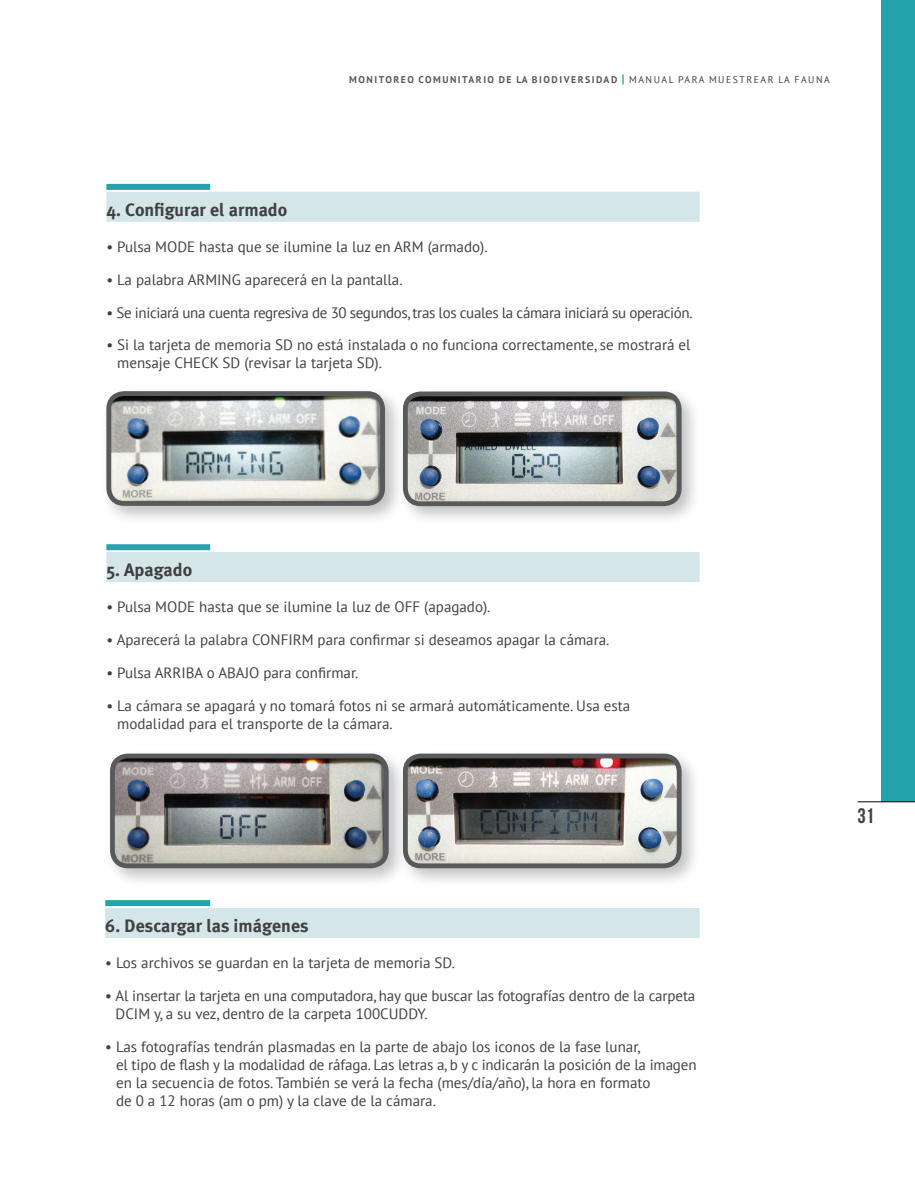
<style>
.page{position:relative;width:915px;height:1191px;background:#fff}
.page>*{position:absolute;margin:0;border:0;box-sizing:border-box;transform-origin:0 0}
.t1{font:700 21px "Bebas Neue";color:#414042}
.t2{font:700 18px "Meta Plus";color:#414042}
.t3{font:15px/18px "PT Sans";color:#414042}
.t4{font:15px "PT Sans";letter-spacing:-.025em;color:#414042}
.t5{font:700 9.75px "PT Sans";letter-spacing:.155em;color:#58595b}
.s1{font-size:12px;color:#25a3ad}
.s2{font-weight:400;color:#414042}
</style>
<div class="page">
<div style="left:881px;top:0;width:33px;height:801px;background:#25a3ad"></div>
<hr style="left:857px;top:801px;width:57px;height:1px;background:#000">
<div style="left:106px;top:552px;width:593px;height:30px;background:#d5e6e8"></div>
<div style="left:106px;top:544px;width:104px;height:6px;background:#25a3ad"></div>
<div style="left:105px;top:908px;width:594px;height:30px;background:#d5e6e8"></div>
<div style="left:105px;top:900px;width:105px;height:6px;background:#25a3ad"></div>
<div style="left:106px;top:192px;width:593px;height:30px;background:#d5e6e8"></div>
<div style="left:106px;top:184px;width:104px;height:6px;background:#25a3ad"></div>
<div style="left:100px;top:385px;width:305px;height:141px;background:#000;opacity:.25"></div>
<img style="left:109px;top:393px;width:273px;height:110px">
<div style="left:106px;top:391px;width:279px;height:115px;border:5px solid #58595b;border-radius:15px"></div>
<div style="left:397px;top:385px;width:304px;height:141px;background:#000;opacity:.25"></div>
<img style="left:405px;top:394px;width:274px;height:110px">
<div style="left:403px;top:391px;width:278px;height:115px;border:5px solid #58595b;border-radius:15px"></div>
<div style="left:104px;top:747px;width:305px;height:141px;background:#000;opacity:.25"></div>
<img style="left:112px;top:756px;width:274px;height:110px">
<div style="left:110px;top:753px;width:278px;height:115px;border:5px solid #58595b;border-radius:15px"></div>
<div style="left:397px;top:747px;width:304px;height:141px;background:#000;opacity:.25"></div>
<img style="left:405px;top:756px;width:274px;height:110px">
<div style="left:403px;top:753px;width:278px;height:115px;border:5px solid #58595b;border-radius:15px"></div>
<p class="t5" style="left:349px;top:73px;width:482px">MONITOREO COMUNITARIO DE LA BIODIVERSIDAD <span class="s1">|</span> <span class="s2">MANUAL PARA MUESTREAR LA FAUNA</span></p>
<p class="t2" style="left:106px;top:199px;width:182px">4. Configurar el armado</p>
<p class="t3" style="left:106px;top:237px;width:382px">• Pulsa MODE hasta que se ilumine la luz en ARM (armado).</p>
<p class="t3" style="left:106px;top:270px;width:297px">• La palabra ARMING aparecerá en la pantalla.</p>
<p class="t4" style="left:106px;top:303px;width:587px">• Se iniciará una cuenta regresiva de 30 segundos, tras los cuales la cámara iniciará su operación.</p>
<p class="t3" style="left:117px;top:336px;width:574px;text-indent:-11px">• Si la tarjeta de memoria SD no está instalada o no funciona correctamente, se mostrará el mensaje CHECK SD (revisar la tarjeta SD).</p>
<p class="t2" style="left:106px;top:559px;width:87px">5. Apagado</p>
<p class="t3" style="left:106px;top:597px;width:385px">• Pulsa MODE hasta que se ilumine la luz de OFF (apagado).</p>
<p class="t3" style="left:106px;top:630px;width:504px">• Aparecerá la palabra CONFIRM para confirmar si deseamos apagar la cámara.</p>
<p class="t3" style="left:106px;top:663px;width:253px">• Pulsa ARRIBA o ABAJO para confirmar.</p>
<p class="t3" style="left:117px;top:696px;width:514px;text-indent:-11px">• La cámara se apagará y no tomará fotos ni se armará automáticamente. Usa esta modalidad para el transporte de la cámara.</p>
<p class="t2" style="left:105px;top:915px;width:205px">6. Descargar las imágenes</p>
<p class="t3" style="left:105px;top:953px;width:351px">• Los archivos se guardan en la tarjeta de memoria SD.</p>
<p class="t3" style="left:115px;top:986px;width:581px;text-indent:-10px">• Al insertar la tarjeta en una computadora, hay que buscar las fotografías dentro de la carpeta<br>DCIM y, a su vez, dentro de la carpeta 100CUDDY.</p>
<p class="t3" style="left:116px;top:1037px;width:581px;text-indent:-11px">• Las fotografías tendrán plasmadas en la parte de abajo los iconos de la fase lunar,<br>el tipo de flash y la modalidad de ráfaga. Las letras a, b y c indicarán la posición de la imagen en la secuencia de fotos. También se verá la fecha (mes/día/año), la hora en formato<br>de 0 a 12 horas (am o pm) y la clave de la cámara.</p>
<h1 class="t1" style="left:857px;top:804px;width:18px">31</h1>
</div>
